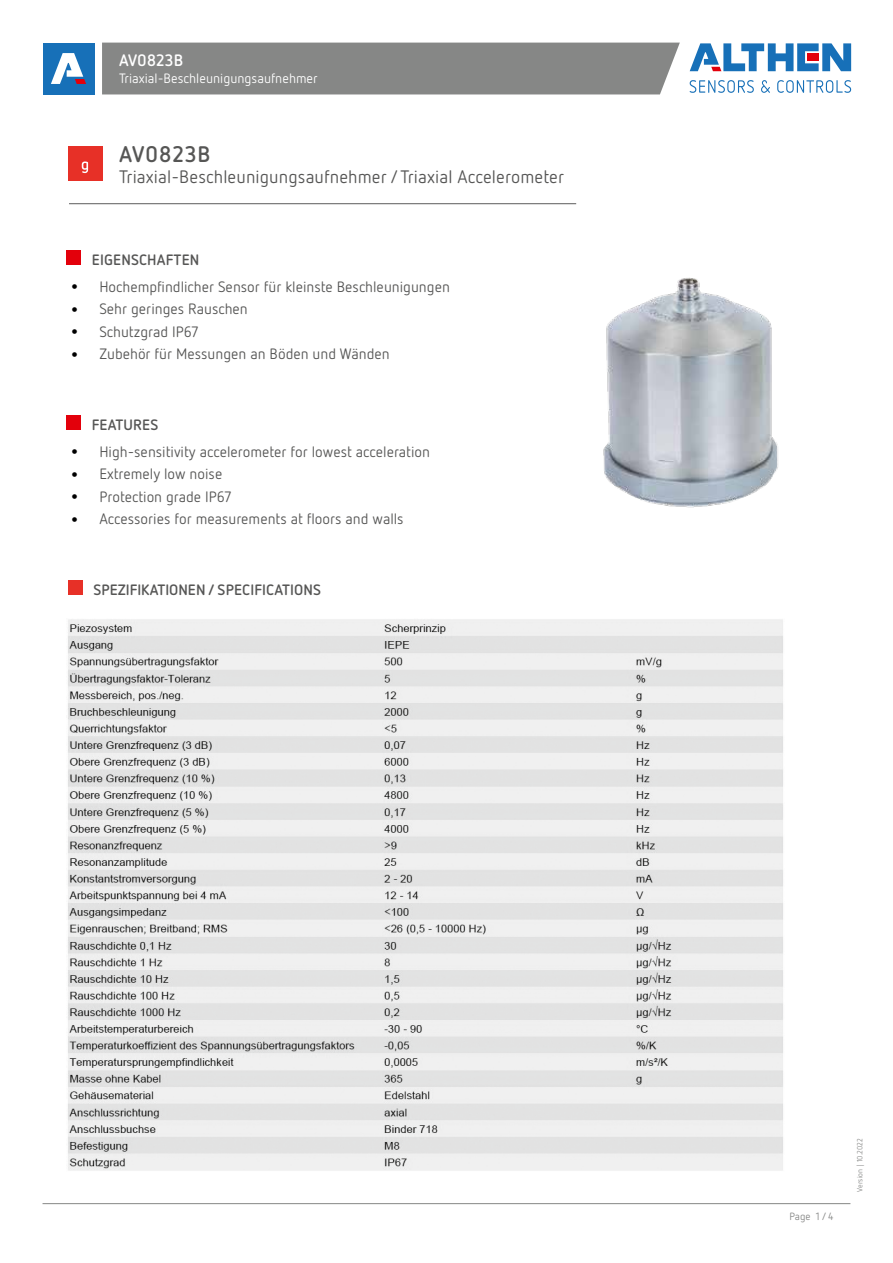
<style>
.page{position:relative;width:893px;height:1263px;background:#fff}
.page>*{position:absolute;margin:0;border:0;box-sizing:border-box;transform-origin:0 0}
.t1{font:700 22.5px "Netto OT";letter-spacing:.025em;color:#565655}
.t2{font:18px "Netto OT";letter-spacing:.005em;color:#565655}
.t3{font:700 16.5px "Netto OT";color:#fff}
.t4{font:15px "Netto OT";color:#565655}
.t5{font:700 15px "Netto OT";letter-spacing:.01em;color:#565655}
.t6{font:13.5px "Netto OT";color:#fff}
.t7{font:10.5px "Netto OT";color:#868786}
.t8{font:7.5px "Netto OT";color:#868786}
.s1{font-size:27px;color:#000}
</style>
<div class="page">
<div style="left:102px;top:43px;width:578px;height:51px;background:#868786"></div>
<hr style="left:43px;top:1203px;width:807px;height:1px;background:#868786">
<div style="left:43px;top:43px;width:51px;height:51px;background:#1770b8"></div>
<svg style="left:51px;top:53px;width:35px;height:31px"></svg>
<svg style="left:690px;top:80px;width:64px;height:13px"></svg>
<svg style="left:761px;top:80px;width:9px;height:13px"></svg>
<svg style="left:777px;top:80px;width:74px;height:13px"></svg>
<svg style="left:690px;top:43px;width:161px;height:28px"></svg>
<div style="left:68px;top:147px;width:34px;height:34px;background:#e73027"></div>
<svg style="left:82px;top:162px;width:6px;height:11px"></svg>
<div style="left:66px;top:250px;width:15px;height:15px;background:#e3000b"></div>
<hr style="left:69px;top:203px;width:507px;height:1px;background:#6e6e6e">
<div style="left:66px;top:415px;width:15px;height:15px;background:#e3000b"></div>
<img style="left:603px;top:277px;width:175px;height:231px">
<img style="left:68px;top:619px;width:715px;height:552px">
<div style="left:68px;top:580px;width:15px;height:15px;background:#e73027"></div>
<p class="t3" style="left:119px;top:50px;width:66px">AV0823B</p>
<p class="t6" style="left:119px;top:70px;width:200px">Triaxial-Beschleunigungsaufnehmer</p>
<h1 class="t1" style="left:119px;top:140px;width:93px">AV0823B</h1>
<p class="t2" style="left:119px;top:166px;width:447px">Triaxial-Beschleunigungsaufnehmer / Triaxial Accelerometer</p>
<p class="t5" style="left:92px;top:250px;width:109px">EIGENSCHAFTEN</p>
<p class="t4" style="left:67px;top:277px;width:384px"><span class="s1">•</span> Hochempfindlicher Sensor für kleinste Beschleunigungen</p>
<p class="t4" style="left:67px;top:300px;width:182px"><span class="s1">•</span> Sehr geringes Rauschen</p>
<p class="t4" style="left:67px;top:322px;width:133px"><span class="s1">•</span> Schutzgrad IP67</p>
<p class="t4" style="left:67px;top:345px;width:324px"><span class="s1">•</span> Zubehör für Messungen an Böden und Wänden</p>
<p class="t5" style="left:92px;top:415px;width:68px">FEATURES</p>
<p class="t4" style="left:67px;top:442px;width:364px"><span class="s1">•</span> High-sensitivity accelerometer for lowest acceleration</p>
<p class="t4" style="left:67px;top:465px;width:156px"><span class="s1">•</span> Extremely low noise</p>
<p class="t4" style="left:67px;top:487px;width:166px"><span class="s1">•</span> Protection grade IP67</p>
<p class="t4" style="left:67px;top:510px;width:338px"><span class="s1">•</span> Accessories for measurements at floors and walls</p>
<p class="t5" style="left:94px;top:581px;width:229px">SPEZIFIKATIONEN / SPECIFICATIONS</p>
<p class="t7" style="left:789px;top:1210px;width:45px">Page 1 / 4</p>
<p class="t8" style="left:855px;top:1191px;width:55px;rotate:-90deg">Version | 10.2022</p>
</div>
